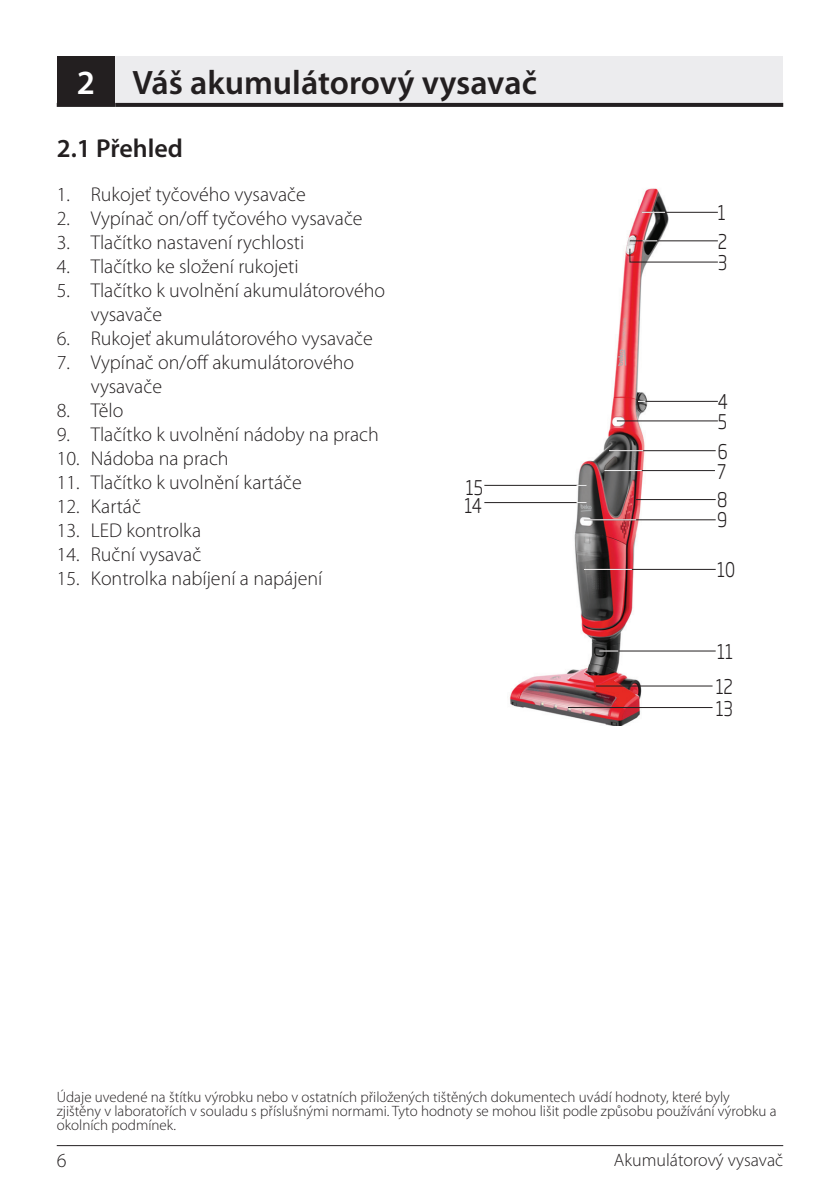
<style>
.page{position:relative;width:840px;height:1191px;background:#fff}
.page>*{position:absolute;margin:0;border:0;box-sizing:border-box;transform-origin:0 0}
.Nadpis_17{font:600 34px "Myriad Pro";color:#231f20}
.Nadpis_17-2{font:600 34px "Myriad Pro";color:#fff}
.Podnadpis_13{font:600 26px "Myriad Pro";color:#231f20}
.Odsadený_10{font:300 20px/24px "Myriad Pro";color:#231f20}
.t1{font:300 20px/28.6px "Soho Gothic Pro";color:#231f20;scale:.8 1}
.t2{font:300 18px "Myriad Pro";color:#231f20}
.Základný_7_5{font:300 15px/14px "Myriad Pro";color:#231f20}
</style>
<div class="page">
<hr style="left:57px;top:1145px;width:725px;height:1px;background:#231f20">
<div style="left:57px;top:57px;width:58px;height:48px;background:#231f20"></div>
<div style="left:115px;top:57px;width:667px;height:48px;background:#ececee"></div>
<svg style="left:57px;top:105px;width:58px;height:2px"></svg>
<svg style="left:115px;top:103px;width:667px;height:4px;background:#272324"></svg>
<img style="left:528px;top:188px;width:139px;height:537px">
<svg style="left:484px;top:211px;width:234px;height:497px"></svg>
<svg style="left:599px;top:650px;width:19px;height:1px"></svg>
<hr style="left:608px;top:450px;width:35px;height:1px;background:#fff">
<hr style="left:604px;top:470px;width:37px;height:1px;background:#fff">
<hr style="left:583px;top:519px;width:52px;height:1px;background:#fff">
<hr style="left:583px;top:569px;width:48px;height:1px;background:#fff">
<svg style="left:641px;top:212px;width:23px;height:1px"></svg>
<svg style="left:642px;top:240px;width:15px;height:1px"></svg>
<p class="Nadpis_17-2" style="left:77px;top:60px;width:20px">2</p>
<p class="Nadpis_17" style="left:132px;top:60px;width:406px">Váš akumulátorový vysavač</p>
<p class="Podnadpis_13" style="left:57px;top:132px;width:128px">2.1 Přehled</p>
<p class="Odsadený_10" style="left:57px;top:183px;width:250px">1. Rukojeť tyčového vysavače</p>
<p class="Odsadený_10" style="left:57px;top:207px;width:307px">2. Vypínač on/off tyčového vysavače</p>
<p class="Odsadený_10" style="left:57px;top:231px;width:249px">3. Tlačítko nastavení rychlosti</p>
<p class="Odsadený_10" style="left:57px;top:255px;width:243px">4. Tlačítko ke složení rukojeti</p>
<p class="Odsadený_10" style="left:91px;top:279px;width:295px;text-indent:-34px">5. Tlačítko k uvolnění akumulátorového vysavače</p>
<p class="Odsadený_10" style="left:57px;top:327px;width:317px">6. Rukojeť akumulátorového vysavače</p>
<p class="Odsadený_10" style="left:91px;top:351px;width:265px;text-indent:-34px">7. Vypínač on/off akumulátorového vysavače</p>
<p class="Odsadený_10" style="left:57px;top:399px;width:68px">8. Tělo</p>
<p class="Odsadený_10" style="left:57px;top:423px;width:323px">9. Tlačítko k uvolnění nádoby na prach</p>
<p class="Odsadený_10" style="left:57px;top:447px;width:173px">10. Nádoba na prach</p>
<p class="Odsadený_10" style="left:57px;top:471px;width:246px">11. Tlačítko k uvolnění kartáče</p>
<p class="Odsadený_10" style="left:57px;top:495px;width:86px">12. Kartáč</p>
<p class="Odsadený_10" style="left:57px;top:519px;width:146px">13. LED kontrolka</p>
<p class="Odsadený_10" style="left:57px;top:543px;width:146px">14. Ruční vysavač</p>
<p class="Odsadený_10" style="left:57px;top:567px;width:267px">15. Kontrolka nabíjení a napájení</p>
<p class="t1" style="left:465px;top:472px;width:23px">15</p>
<p class="t1" style="left:464px;top:490px;width:23px">14</p>
<p class="t1" style="left:717px;top:197px;width:13px">1<br>2</p>
<p class="t1" style="left:717px;top:247px;width:13px">3</p>
<p class="t1" style="left:717px;top:391px;width:14px;line-height:19.6px">4<br>5</p>
<p class="t1" style="left:716px;top:441px;width:15px;line-height:20px">6<br>7</p>
<p class="t1" style="left:716px;top:488px;width:14px;line-height:20.2px">8<br>9</p>
<p class="t1" style="left:716px;top:554px;width:24px">10</p>
<p class="t1" style="left:716px;top:636px;width:21px">11</p>
<p class="t1" style="left:715px;top:671px;width:23px">12</p>
<p class="t1" style="left:715px;top:693px;width:23px">13</p>
<p class="Základný_7_5" style="left:57px;top:1089px;width:720px">Údaje uvedené na štítku výrobku nebo v ostatních přiložených tištěných dokumentech uvádí hodnoty, které byly zjištěny v laboratořích v souladu s příslušnými normami. Tyto hodnoty se mohou lišit podle způsobu používání výrobku a okolních podmínek.</p>
<p class="Odsadený_10" style="left:57px;top:1149px;width:11px">6</p>
<p class="t2" style="left:613px;top:1150px;width:171px">Akumulátorový vysavač</p>
</div>
